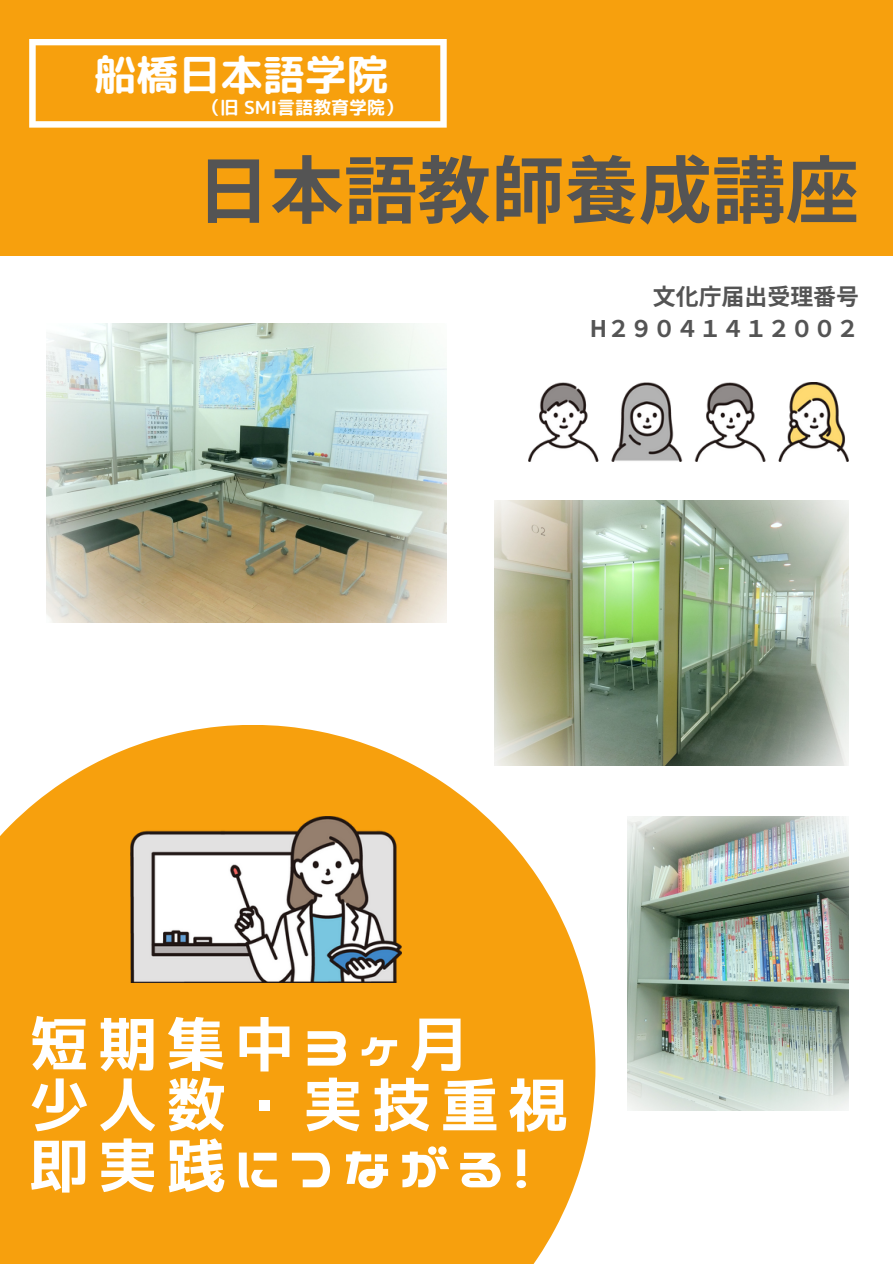
<style>
.page{position:relative;width:893px;height:1264px;background:#fff}
.page>*{position:absolute;margin:0;border:0;box-sizing:border-box;transform-origin:0 0}
.t1{font:700 73.65px "irohakaku C";color:#545454}
.t2{font:60px/60.8px "Nico Kaku";letter-spacing:.14em;color:#fff}
.t3{font:42px "rounded mplus 1 p bold";color:#fff}
.t4{font:700 22.95px/31.5px "irohakaku C";color:#545454;text-align:right}
.t5{font:18px "rounded mplus 1 p bold";color:#fff}
</style>
<div class="page">
<img style="left:494px;top:501px;width:354px;height:264px">
<svg style="left:0;top:724px;width:595px;height:539px;background:#f6ab2c"></svg>
<div style="left:0;top:0;width:892px;height:256px;background:#f7a00d"></div>
<svg style="left:29px;top:39px;width:417px;height:89px"></svg>
<img style="left:627px;top:816px;width:221px;height:294px">
<img style="left:47px;top:323px;width:399px;height:299px">
<img style="left:528px;top:382px;width:320px;height:80px">
<img style="left:130px;top:816px;width:271px;height:166px">
<h1 class="t3" style="left:95px;top:45px;width:295px">船橋日本語学院</h1>
<h4 class="t5" style="left:202px;top:95px;width:202px">（旧 SMI言語教育学院）</h4>
<p class="t1" style="left:196px;top:138px;width:664px">日本語教師養成講座</p>
<h2 class="t4" style="left:589px;top:281px;width:271px">文化庁届出受理番号<br>H２９０４１４１２００２</h2>
<p class="t2" style="left:29px;top:1013px;width:540px">短期集中３ヶ月<br>少人数・実技重視即実践につながる!</p>
</div>
